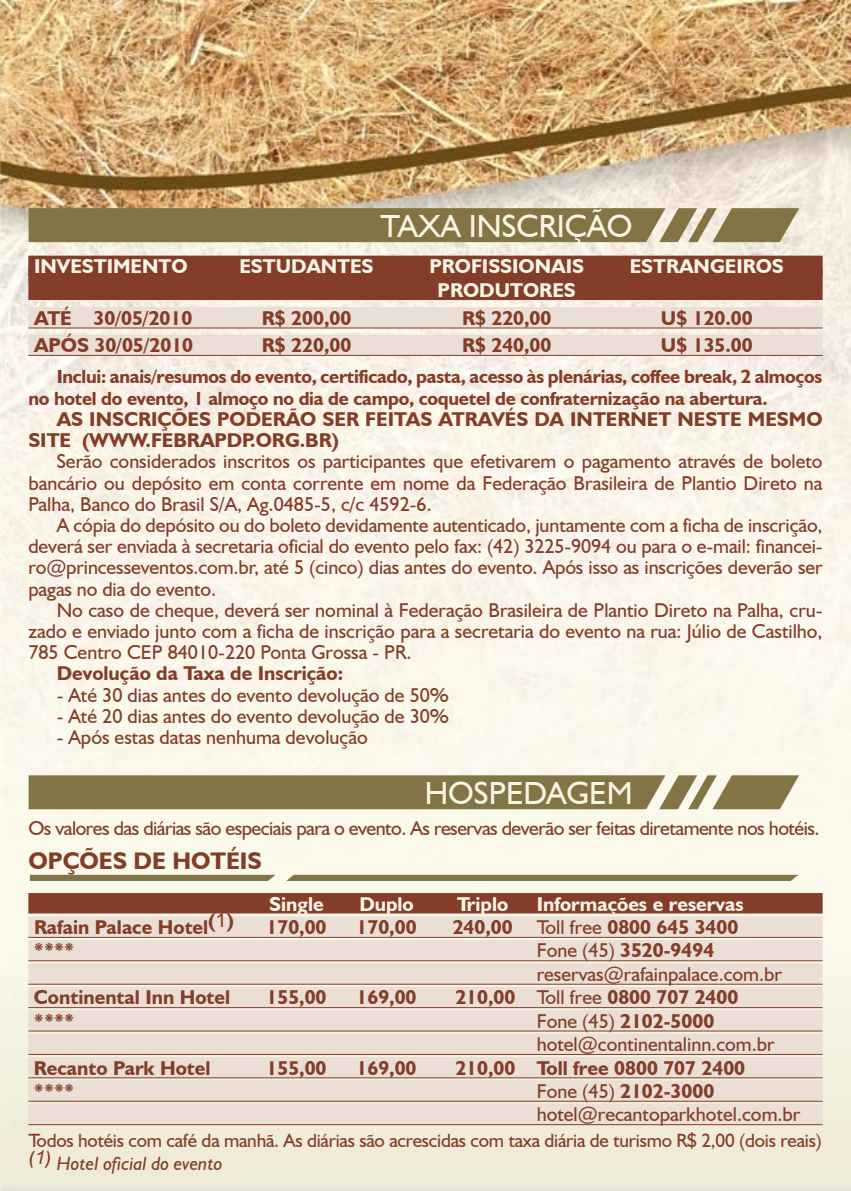
<style>
.page{position:relative;width:851px;height:1191px;background:#fff}
.page>*{position:absolute;margin:0;border:0;box-sizing:border-box;transform-origin:0 0}
.t1{font:32px "Humanist 521 BT";color:#f9f5e5}
.t2{font:700 24px "Humanist 521 BT";color:#833d28}
.t3{font:20px/21.2px "Humanist 521 BT";color:#833d28}
.t4{font:700 20px/21.2px "Humanist 521 BT";color:#833d28}
.t5{font:700 20px/24px "Humanist 521 BT";color:#f9f5e5;text-align:center}
.t6{font:20px "Humanist 521 BT";letter-spacing:-.025em;color:#833d28}
.t7{font:19.2px/23px "Humanist 521 BT";letter-spacing:-.01em;color:#833d28}
.t8{font:700 19px/21.2px "Humanist 521 BT";letter-spacing:-.015em;color:#833d28}
.s1{font-weight:400}
.s2{font-weight:700}
.s3{font-style:italic}
</style>
<div class="page">
<img style="left:0;top:0;width:850px;height:1190px">
<div style="left:28px;top:893px;width:794px;height:21px;background:#833d28"></div>
<hr style="left:28px;top:913px;width:794px;height:1px;background:#f9f5e5">
<div style="left:28px;top:916px;width:794px;height:21px;background:#ebded6"></div>
<hr style="left:28px;top:937px;width:794px;height:1px;background:#833d28">
<div style="left:28px;top:940px;width:794px;height:21px;background:#ebded6"></div>
<hr style="left:28px;top:960px;width:794px;height:1px;background:#833d28">
<div style="left:28px;top:963px;width:794px;height:21px;background:#ebded6"></div>
<hr style="left:28px;top:983px;width:794px;height:1px;background:#833d28">
<div style="left:28px;top:986px;width:794px;height:21px;background:#ebded6"></div>
<hr style="left:28px;top:1007px;width:794px;height:1px;background:#833d28">
<div style="left:28px;top:1010px;width:794px;height:21px;background:#ebded6"></div>
<hr style="left:28px;top:1030px;width:794px;height:1px;background:#833d28">
<div style="left:28px;top:1033px;width:794px;height:21px;background:#ebded6"></div>
<hr style="left:28px;top:1054px;width:794px;height:1px;background:#833d28">
<div style="left:28px;top:1057px;width:794px;height:21px;background:#ebded6"></div>
<hr style="left:28px;top:1077px;width:794px;height:1px;background:#833d28">
<div style="left:28px;top:1080px;width:794px;height:21px;background:#ebded6"></div>
<hr style="left:28px;top:1100px;width:794px;height:1px;background:#833d28">
<div style="left:28px;top:1103px;width:794px;height:21px;background:#ebded6"></div>
<hr style="left:28px;top:1124px;width:794px;height:1px;background:#833d28">
<svg style="left:30px;top:874px;width:245px;height:7px;background:#91855a"></svg>
<svg style="left:286px;top:874px;width:512px;height:7px;background:#92855a"></svg>
<svg style="left:29px;top:208px;width:770px;height:34px;background:#897b4e"></svg>
<svg style="left:29px;top:775px;width:770px;height:34px;background:#8a7d4f"></svg>
<div style="left:28px;top:256px;width:794px;height:21px;background:#833d28"></div>
<div style="left:28px;top:269px;width:794px;height:32px;background:#833d28"></div>
<hr style="left:28px;top:300px;width:794px;height:1px;background:#f9f5e5">
<div style="left:28px;top:307px;width:794px;height:21px;background:#ebded6"></div>
<hr style="left:28px;top:327px;width:794px;height:1px;background:#833d28">
<div style="left:28px;top:334px;width:794px;height:21px;background:#ebded6"></div>
<hr style="left:28px;top:355px;width:794px;height:1px;background:#833d28">
<h1 class="t1" style="left:380px;top:206px;width:230px">TAXA INSCRI ÇÃO</h1>
<p class="t5" style="left:34px;top:254px;width:16px">INVESTIMENTOESTUDANTES</p>
<p class="t5" style="left:429px;top:254px;width:35px">PROFISSIONAISESTRANGEIROS<br>PRODUTORES</p>
<p class="t4" style="left:34px;top:307px;width:14px">ATÉ</p>
<p class="t4" style="left:94px;top:307px;width:141px">30/05/2010 R</p>
<p class="t4" style="left:275px;top:307px;width:78px">$ 200,00</p>
<p class="t4" style="left:462px;top:307px;width:91px">R$ 220,00</p>
<p class="t4" style="left:661px;top:307px;width:93px">U$ 120.00</p>
<p class="t4" style="left:34px;top:334px;width:201px">APÓS 30/05/2010 R</p>
<p class="t4" style="left:275px;top:334px;width:78px">$ 220,00</p>
<p class="t4" style="left:462px;top:334px;width:91px">R$ 240,00</p>
<p class="t4" style="left:661px;top:334px;width:93px">U$ 135.00</p>
<p class="t8" style="left:28px;top:366px;width:795px;text-indent:28px">Inclui: anais/resumos do evento, certificado, pasta, acesso às plenárias, coffee break, 2 almoços no hotel do evento, 1 almoço no dia de campo, coquetel de confraternização na abertura.</p>
<p class="t4" style="left:28px;top:408px;width:795px;text-indent:28px">As inscrições poderão ser feitas através da internet neste mesmo site (www.febrapdp.org.br)</p>
<p class="t3" style="left:28px;top:450px;width:795px;text-align:justify;text-indent:28px">Serão considerados inscritos os participantes que efetivarem o pagamento através de boleto bancário ou depósito em conta corrente em nome da Federação Brasileira de Plantio Direto na Palha, Banco do Brasil S/A, Ag.0485-5, c/c 4592-6.</p>
<p class="t3" style="left:28px;top:514px;width:795px;text-align:justify;text-indent:28px">A cópia do depósito ou do boleto devidamente autenticado, juntamente com a ficha de inscrição, deverá ser enviada à secretaria oficial do evento pelo fax: (42) 3225-9094 ou para o e-mail: financei&shy;ro@princesseventos.com.br, até 5 (cinco) dias antes do evento. Após isso as inscrições deverão ser pagas no dia do evento.</p>
<p class="t3" style="left:28px;top:599px;width:795px;text-align:justify;text-indent:28px">No caso de cheque, deverá ser nominal à Federação Brasileira de Plantio Direto na Palha, cru&shy;zado e enviado junto com a ficha de inscrição para a secretaria do evento na rua: Júlio de Castilho, 785 Centro CEP 84010-220 Ponta Grossa - PR.</p>
<p class="t4" style="left:57px;top:662px;width:288px">Devolução da Taxa de Inscrição:</p>
<p class="t3" style="left:57px;top:684px;width:394px">- Até 30 dias antes do evento devolução de 50%</p>
<p class="t3" style="left:57px;top:705px;width:394px">- Até 20 dias antes do evento devolução de 30%</p>
<p class="t3" style="left:57px;top:726px;width:312px">- Após estas datas nenhuma devolução</p>
<h1 class="t1" style="left:425px;top:773px;width:121px">HOSPEDAG</h1>
<h1 class="t1" style="left:589px;top:773px;width:40px">EM</h1>
<p class="t6" style="left:28px;top:815px;width:792px">Os valores das diárias são especiais para o evento. As reservas deverão ser feitas diretamente nos hotéis.</p>
<p class="t2" style="left:28px;top:846px;width:235px">Opções de hotéis</p>
<p class="t5" style="left:269px;top:891px;width:81px">Single D</p>
<p class="t5" style="left:375px;top:891px;width:68px">uplo T</p>
<p class="t5" style="left:467px;top:891px;width:278px">riplo I nformações e reservas</p>
<p class="t4" style="left:34px;top:916px;width:201px">Rafain Palace Hotel(<sup>1</sup>)</p>
<p class="t4" style="left:266px;top:916px;width:61px">170,00</p>
<p class="t4" style="left:356px;top:916px;width:61px">170,00</p>
<p class="t4" style="left:452px;top:916px;width:287px">240,00 <span class="s1">Toll free</span> 0800 645 3400</p>
<p class="t4" style="left:34px;top:939px;width:42px">****</p>
<p class="t3" style="left:536px;top:938px;width:247px;line-height:23.4px">Fone (45) <span class="s2">3520-9494 </span>reservas@rafainpalace.com.br</p>
<p class="t4" style="left:34px;top:986px;width:198px">Continental Inn Hotel</p>
<p class="t4" style="left:266px;top:986px;width:61px">155,00</p>
<p class="t4" style="left:356px;top:986px;width:61px">169,00</p>
<p class="t4" style="left:455px;top:986px;width:284px">210,00 <span class="s1">Toll free</span> 0800 707 2400</p>
<p class="t4" style="left:34px;top:1009px;width:42px">****</p>
<p class="t3" style="left:536px;top:1008px;width:239px;line-height:23.4px">Fone (45) <span class="s2">2102-5000 </span>hotel@continentalinn.com.br</p>
<p class="t4" style="left:34px;top:1056px;width:178px">Recanto Park Hotel</p>
<p class="t4" style="left:266px;top:1056px;width:61px">155,00</p>
<p class="t4" style="left:356px;top:1056px;width:61px">169,00</p>
<p class="t4" style="left:455px;top:1056px;width:291px">210,00 Toll free 0800 707 2400</p>
<p class="t4" style="left:34px;top:1080px;width:42px">****</p>
<p class="t3" style="left:536px;top:1079px;width:265px;line-height:23.4px">Fone (45) <span class="s2">2102-3000 </span>hotel@recantoparkhotel.com.br</p>
<p class="t7" style="left:28px;top:1128px;width:794px">Todos hotéis com café da manhã. As diárias são acrescidas com taxa diária de turismo R$ 2,00 (dois reais) <sup>(</sup><sup>1</sup><sup>)</sup> <span class="s3">Hotel oficial do evento</span></p>
</div>
